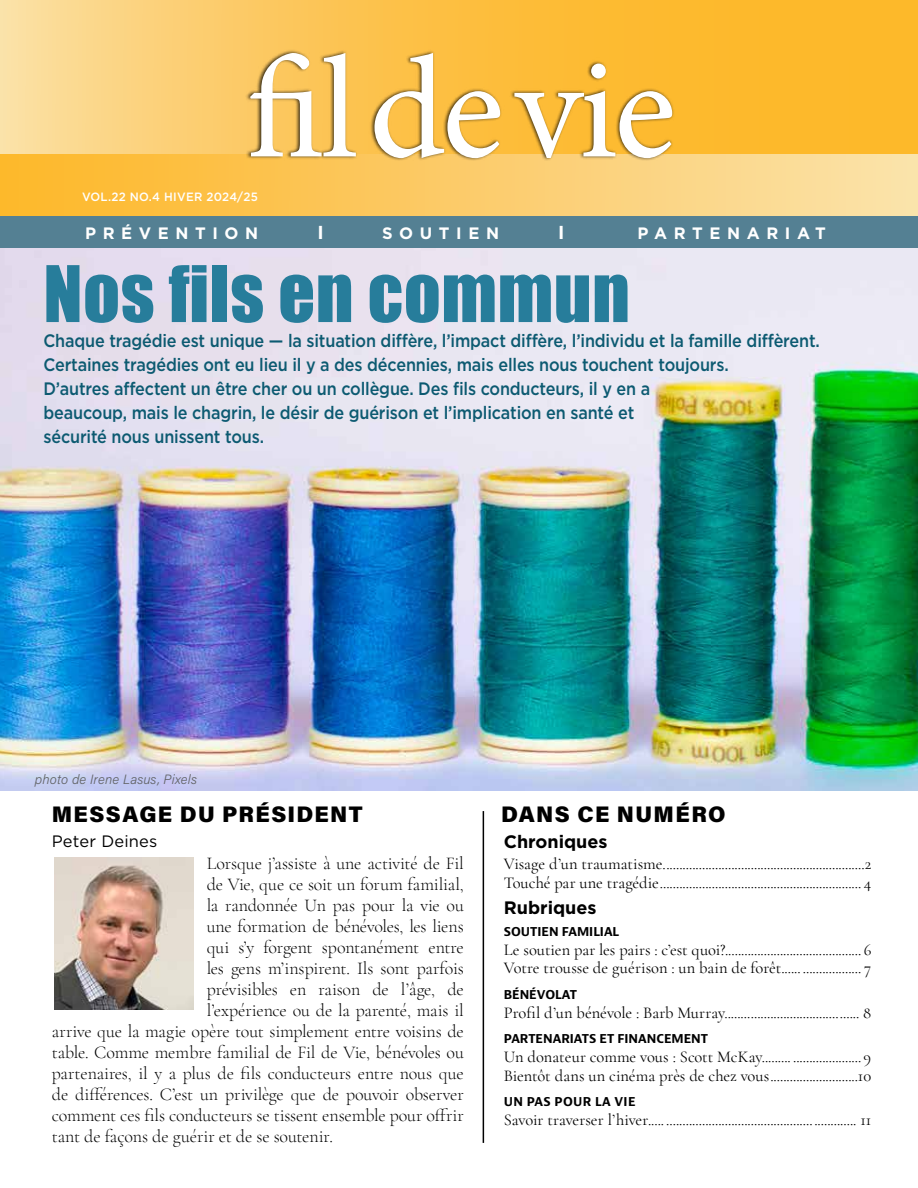
<style>
.page{position:relative;width:918px;height:1188px;background:#fff}
.page>*{position:absolute;margin:0;border:0;box-sizing:border-box;transform-origin:0 0}
.t1{font:145.35px "Minion Pro";letter-spacing:-.02em;color:#fff}
.t2{font:72px "Impact";letter-spacing:.01em;color:#277d9b}
.t3{font:22.5px "Acumin Variable Concept";letter-spacing:.06em;color:#000}
.t4{font:700 18.75px "Gotham";color:#fff}
.t5{font:300 18px "Cormorant Garamond";letter-spacing:-.01em;color:#000}
.t6{font:500 18px/24px "Gotham";letter-spacing:-.01em;color:#0c5a71;scale:.9 1}
.t7{font:700 18px "Gotham";color:#000}
.t8{font:16.5px/18.8px "Cormorant Garamond";color:#000}
.t9{font:700 16.5px "Gotham";letter-spacing:.4em;color:#fff}
.t10{font:16.5px "Gotham";letter-spacing:.01em;color:#000}
.t11{font:13.5px "Acumin Variable Concept";letter-spacing:.01em;color:#616264}
.t12{font:500 12px "Gotham";letter-spacing:.025em;color:#fff;scale:.96 1}
.t13{font:700 11.85px "Bernino Sans";color:#000}
.t14{font:700 11.85px "Bernino Sans";letter-spacing:.025em;color:#000}
</style>
<div class="page">
<img style="left:0;top:247px;width:918px;height:544px">
<svg style="left:0;top:0;width:918px;height:155px"></svg>
<div style="left:0;top:155px;width:918px;height:84px;background:linear-gradient(to right,#fdb628,#fbe2aa)"></div>
<hr style="left:483px;top:811px;width:1px;height:332px;background:#000">
<div style="left:245px;top:49px;width:429px;height:112px;background:#000;opacity:.75"></div>
<img style="left:54px;top:858px;width:139px;height:152px">
<div style="left:0;top:216px;width:918px;height:31px;background:#548093"></div>
<h1 class="t1" style="left:246px;top:13px;width:431px">fildevie</h1>
<p class="t12" style="left:82px;top:189px;width:185px">VOL.22 NO.4 HIVER 2024/25</p>
<p class="t9" style="left:85px;top:222px;width:175px">PRÉVENTION</p>
<p class="t4" style="left:317px;top:220px;width:8px">I</p>
<p class="t9" style="left:382px;top:222px;width:118px">SOUTIEN</p>
<p class="t4" style="left:558px;top:220px;width:8px">I</p>
<p class="t9" style="left:638px;top:222px;width:190px">PARTENARIAT</p>
<h2 class="t2" style="left:43px;top:238px;width:588px">Nos fils en commun</h2>
<p class="t6" style="left:43px;top:328px;width:864px">Chaque tragédie est unique — la situation diffère, l’impact diffère, l’individu et la famille diffèrent.<br>Certaines tragédies ont eu lieu il y a des décennies, mais elles nous touchent toujours.<br>D’autres affectent un être cher ou un collègue. Des fils conducteurs, il y en a<br>beaucoup, mais le chagrin, le désir de guérison et l’implication en santé et<br>sécurité nous unissent tous.</p>
<p class="t11" style="left:35px;top:770px;width:164px">photo de Irene Lasus, Pixels</p>
<h3 class="t3" style="left:52px;top:799px;width:312px">MESSAGE DU PRÉSIDENT</h3>
<p class="t10" style="left:52px;top:831px;width:107px">Peter Deines</p>
<p class="t5" style="left:207px;top:852px;width:259px">Lorsque j’assiste à une activité de Fil</p>
<p class="t5" style="left:207px;top:873px;width:259px">de Vie, que ce soit un forum familial,</p>
<p class="t5" style="left:207px;top:894px;width:259px">la randonnée Un pas pour la vie ou</p>
<p class="t5" style="left:207px;top:915px;width:259px">une formation de bénévoles, les liens</p>
<p class="t5" style="left:207px;top:936px;width:259px">qui s’y forgent spontanément entre</p>
<p class="t5" style="left:207px;top:957px;width:259px">les gens m’inspirent. Ils sont parfois</p>
<p class="t5" style="left:207px;top:978px;width:259px">prévisibles en raison de l’âge, de</p>
<p class="t5" style="left:207px;top:999px;width:259px">l’expérience ou de la parenté, mais il</p>
<p class="t5" style="left:52px;top:1020px;width:414px">arrive que la magie opère tout simplement entre voisins de</p>
<p class="t5" style="left:52px;top:1041px;width:414px">table. Comme membre familial de Fil de Vie, bénévoles ou</p>
<p class="t5" style="left:52px;top:1062px;width:414px">partenaires, il y a plus de fils conducteurs entre nous que</p>
<p class="t5" style="left:52px;top:1083px;width:414px">de différences. C’est un privilège que de pouvoir observer</p>
<p class="t5" style="left:52px;top:1104px;width:414px">comment ces fils conducteurs se tissent ensemble pour offrir</p>
<p class="t5" style="left:52px;top:1125px;width:283px">tant de façons de guérir et de se soutenir.</p>
<h3 class="t3" style="left:501px;top:799px;width:226px">DANS CE NUMÉRO</h3>
<p class="t7" style="left:504px;top:830px;width:105px">Chroniques</p>
<p class="t8" style="left:504px;top:855px;width:369px">Visage d’un traumatisme..............................................................2<br>Touché par une tragédie.............................................................. 4</p>
<p class="t7" style="left:504px;top:895px;width:94px">Rubriques</p>
<p class="t13" style="left:504px;top:924px;width:117px">SOUTIEN FAMILIAL</p>
<p class="t8" style="left:504px;top:940px;width:369px">Le soutien par les pairs : c’est quoi?.......................................... 6<br>Votre trousse de guérison : un bain de forêt...... .................. 7</p>
<p class="t13" style="left:504px;top:987px;width:75px">BÉNÉVOLAT</p>
<p class="t8" style="left:504px;top:1003px;width:369px">Profil d’un bénévole : Barb Murray......................................... 8</p>
<p class="t13" style="left:504px;top:1031px;width:206px">PARTENARIATS ET FINANCEMENT</p>
<p class="t8" style="left:504px;top:1047px;width:369px">Un donateur comme vous : Scott McKay......... ..................... 9<br>Bientôt dans un cinéma près de chez vous...........................10</p>
<p class="t14" style="left:504px;top:1094px;width:133px">UN PAS POUR LA VIE</p>
<p class="t8" style="left:504px;top:1110px;width:369px">Savoir traverser l’hiver..... ............................................. ............. 11</p>
</div>
